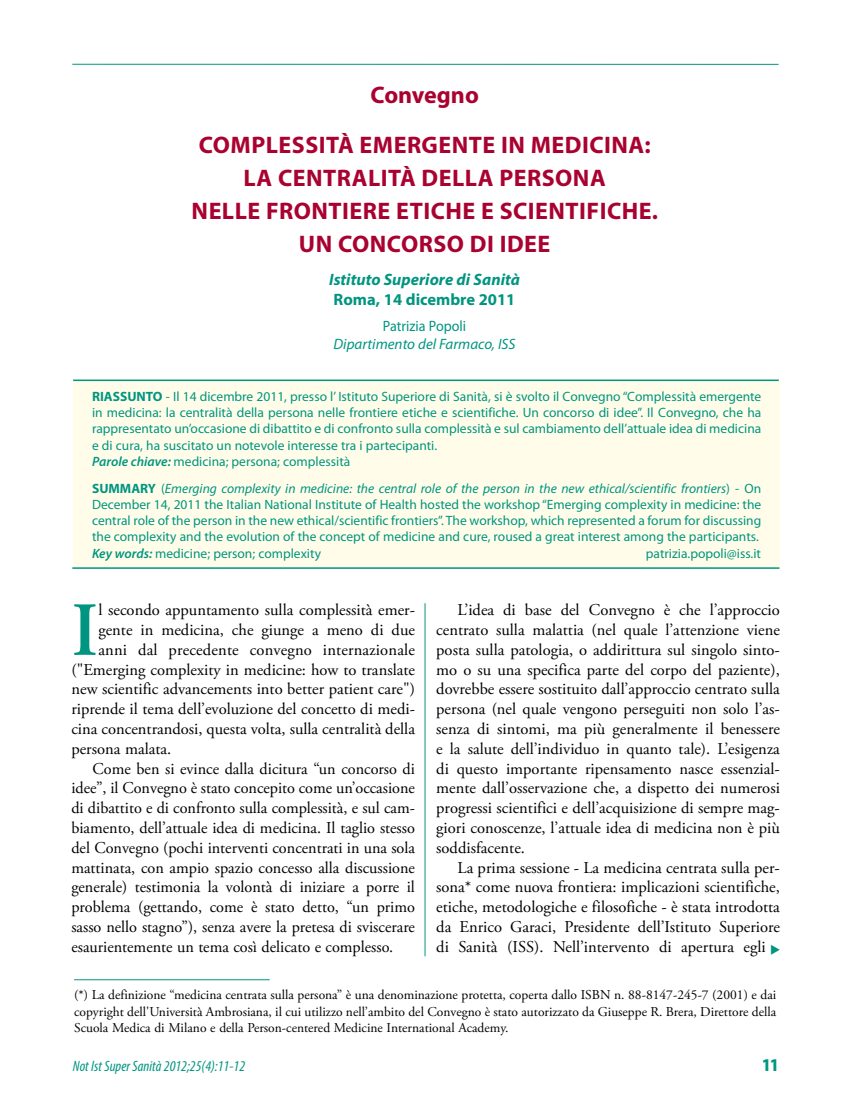
<style>
.page{position:relative;width:851px;height:1106px;background:#fff}
.page>*{position:absolute;margin:0;border:0;box-sizing:border-box;transform-origin:0 0}
.t1{font:600 76.2px "Adobe Garamond Pro";color:#009580}
.t2{font:700 24px "Myriad Pro";color:#a90230}
.t3{font:900 condensed 18px "Myriad Pro";color:#009580}
.t4{font:16.5px/19.8px "Adobe Garamond Pro";color:#000;text-align:justify}
.t5{font:italic 700 16.5px "Myriad Pro";color:#009580}
.t6{font:700 16.5px "Myriad Pro";color:#009580}
.t7{font:italic condensed 15px "Myriad Pro";color:#009580}
.t8{font:italic 15px "Myriad Pro";color:#009580}
.t9{font:15px "Myriad Pro";color:#009580;scale:.94 1}
.t10{font:13.5px/16.2px "Myriad Pro";color:#009580}
.t11{font:13.5px/16.2px "Adobe Garamond Pro";color:#000;text-align:justify}
.s1{font-weight:700}
.s2{font-weight:600;font-style:italic}
.s3{font-style:italic}
</style>
<div class="page">
<hr style="left:72px;top:64px;width:706px;height:1px;background:#009580">
<div style="left:73px;top:381px;width:706px;height:186px;background:#fffdea"></div>
<hr style="left:73px;top:379px;width:705px;height:2px;background:#009580">
<hr style="left:72px;top:567px;width:707px;height:2px;background:#009580">
<hr style="left:424px;top:603px;width:1px;height:353px;background:#009580">
<hr style="left:74px;top:979px;width:196px;height:1px;background:#009580">
<h2 class="t2" style="left:370px;top:79px;width:110px">CONVEGNO</h2>
<h2 class="t2" style="left:199px;top:129px;width:29px">COMPLESSIT</h2>
<h2 class="t2" style="left:338px;top:129px;width:38px">À EMERGENTE</h2>
<h2 class="t2" style="left:501px;top:129px;width:45px">IN MEDICINA</h2>
<h2 class="t2" style="left:644px;top:129px;width:8px">:</h2>
<h2 class="t2" style="left:243px;top:162px;width:49px">LA CENTRALIT</h2>
<h2 class="t2" style="left:400px;top:162px;width:37px">À DELLA</h2>
<h2 class="t2" style="left:499px;top:162px;width:16px">PERSONA</h2>
<h2 class="t2" style="left:192px;top:195px;width:15px">NELLE</h2>
<h2 class="t2" style="left:266px;top:195px;width:15px">FRONTIERE</h2>
<h2 class="t2" style="left:396px;top:195px;width:14px">ETICHE</h2>
<h2 class="t2" style="left:481px;top:195px;width:33px">E SCIENTIFICHE</h2>
<h2 class="t2" style="left:651px;top:195px;width:8px">.</h2>
<h2 class="t2" style="left:299px;top:228px;width:56px">UN CONCORSO</h2>
<h2 class="t2" style="left:470px;top:228px;width:43px">DI IDEE</h2>
<p class="t5" style="left:329px;top:269px;width:192px">Istituto Superiore di Sanità</p>
<p class="t6" style="left:333px;top:288px;width:183px">ROMA, 14 DICEMBRE 2011</p>
<p class="t9" style="left:383px;top:317px;width:90px">Patrizia Popoli</p>
<p class="t8" style="left:333px;top:335px;width:184px">Dipartimento del Farmaco, ISS</p>
<p class="t10" style="left:92px;top:388px;width:670px"><span class="s1">RIASSUNTO</span> - Il 14 dicembre 2011, presso l’ Istituto Superiore di Sanità, si è svolto il convegno “Complessità emergente in medicina: la centralità della persona nelle frontiere etiche e scientifiche. Un concorso di idee”. Il convegno, che ha rappresentato un’occasione di dibattito e di confronto sulla complessità e sul cambiamento dell’attuale idea di medicina e di cura, ha suscitato un notevole interesse tra i partecipanti.<br><span class="s2">Parole chiave:</span> medicina; persona; complessità</p>
<p class="t10" style="left:92px;top:480px;width:670px"><span class="s1">SUMMARY</span> (<span class="s3">Emerging complexity in medicine: the central role of the person in the new ethical/scientific frontiers</span>) - On December 14, 2011 the Italian National Institute of Health hosted the workshop “Emerging complexity in medicine: the central role of the person in the new ethical/scientific frontiers”. The workshop, which represented a forum for discussing the complexity and the evolution of the concept of medicine and cure, roused a great interest among the participants.<br><span class="s2">Key words:</span> medicine; person; complexity</p>
<p class="t10" style="left:645px;top:544px;width:117px">patrizia.popoli@iss.it</p>
<h1 class="t1" style="left:71px;top:586px;width:28px">I</h1>
<p class="t4" style="left:98px;top:600px;width:318px">l secondo appuntamento sulla complessità emer-</p>
<p class="t4" style="left:98px;top:620px;width:318px">gente in medicina, che giunge a meno di due</p>
<p class="t4" style="left:98px;top:640px;width:318px">anni dal precedente convegno internazionale</p>
<p class="t4" style="left:71px;top:660px;width:345px">("Emerging complexity in medicine: how to translate</p>
<p class="t4" style="left:71px;top:680px;width:345px">new scientific advancements into better patient care")</p>
<p class="t4" style="left:71px;top:699px;width:345px">riprende il tema dell’evoluzione del concetto di medi-</p>
<p class="t4" style="left:71px;top:719px;width:345px">cina concentrandosi, questa volta, sulla centralità della</p>
<p class="t4" style="left:71px;top:739px;width:101px">persona malata.</p>
<p class="t4" style="left:93px;top:759px;width:324px">Come ben si evince dalla dicitura “un concorso di</p>
<p class="t4" style="left:71px;top:779px;width:345px">idee”, il convegno è stato concepito come un’occasione</p>
<p class="t4" style="left:71px;top:798px;width:345px">di dibattito e di confronto sulla complessità, e sul cam-</p>
<p class="t4" style="left:71px;top:818px;width:345px">biamento, dell’attuale idea di medicina. Il taglio stesso</p>
<p class="t4" style="left:71px;top:838px;width:345px">del convegno (pochi interventi concentrati in una sola</p>
<p class="t4" style="left:71px;top:858px;width:345px">mattinata, con ampio spazio concesso alla discussione</p>
<p class="t4" style="left:71px;top:878px;width:345px">generale) testimonia la volontà di iniziare a porre il</p>
<p class="t4" style="left:71px;top:897px;width:345px">problema (gettando, come è stato detto, “un primo</p>
<p class="t4" style="left:71px;top:917px;width:345px">sasso nello stagno”), senza avere la pretesa di sviscerare</p>
<p class="t4" style="left:71px;top:937px;width:323px">esaurientemente un tema così delicato e complesso.</p>
<p class="t4" style="left:436px;top:600px;width:345px;text-indent:21px">L’idea di base del convegno è che l’approccio centrato sulla malattia (nel quale l’attenzione viene posta sulla patologia, o addirittura sul singolo sinto&shy;mo o su una specifica parte del corpo del paziente), dovrebbe essere sostituito dall’approccio centrato sulla persona (nel quale vengono perseguiti non solo l’as&shy;senza di sintomi, ma più generalmente il benessere e la salute dell’individuo in quanto tale). L’esigenza di questo importante ripensamento nasce essenzial&shy;mente dall’osservazione che, a dispetto dei numerosi progressi scientifici e dell’acquisizione di sempre mag&shy;giori conoscenze, l’attuale idea di medicina non è più soddisfacente.</p>
<p class="t4" style="left:436px;top:858px;width:345px;text-indent:21px">La prima sessione - La medicina centrata sulla per&shy;sona* come nuova frontiera: implicazioni scientifiche, etiche, metodologiche e filosofiche - è stata introdotta da Enrico Garaci, Presidente dell’Istituto Superiore di Sanità (ISS). Nell’intervento di apertura egli</p>
<p class="t11" style="left:74px;top:987px;width:703px">(*) La definizione “medicina centrata sulla persona” è una denominazione protetta, coperta dallo ISBN n. 88-8147-245-7 (2001) e dai copyright dell'Università Ambrosiana, il cui utilizzo nell’ambito del convegno è stato autorizzato da Giuseppe R. Brera, d irettore della Scuola Medica di Milano e della Person-centered Medicine International Academy.</p>
<p class="t7" style="left:73px;top:1057px;width:174px">Not Ist Super Sanità 2012;25(4):11-12</p>
<p class="t3" style="left:762px;top:1053px;width:17px">11</p>
</div>
